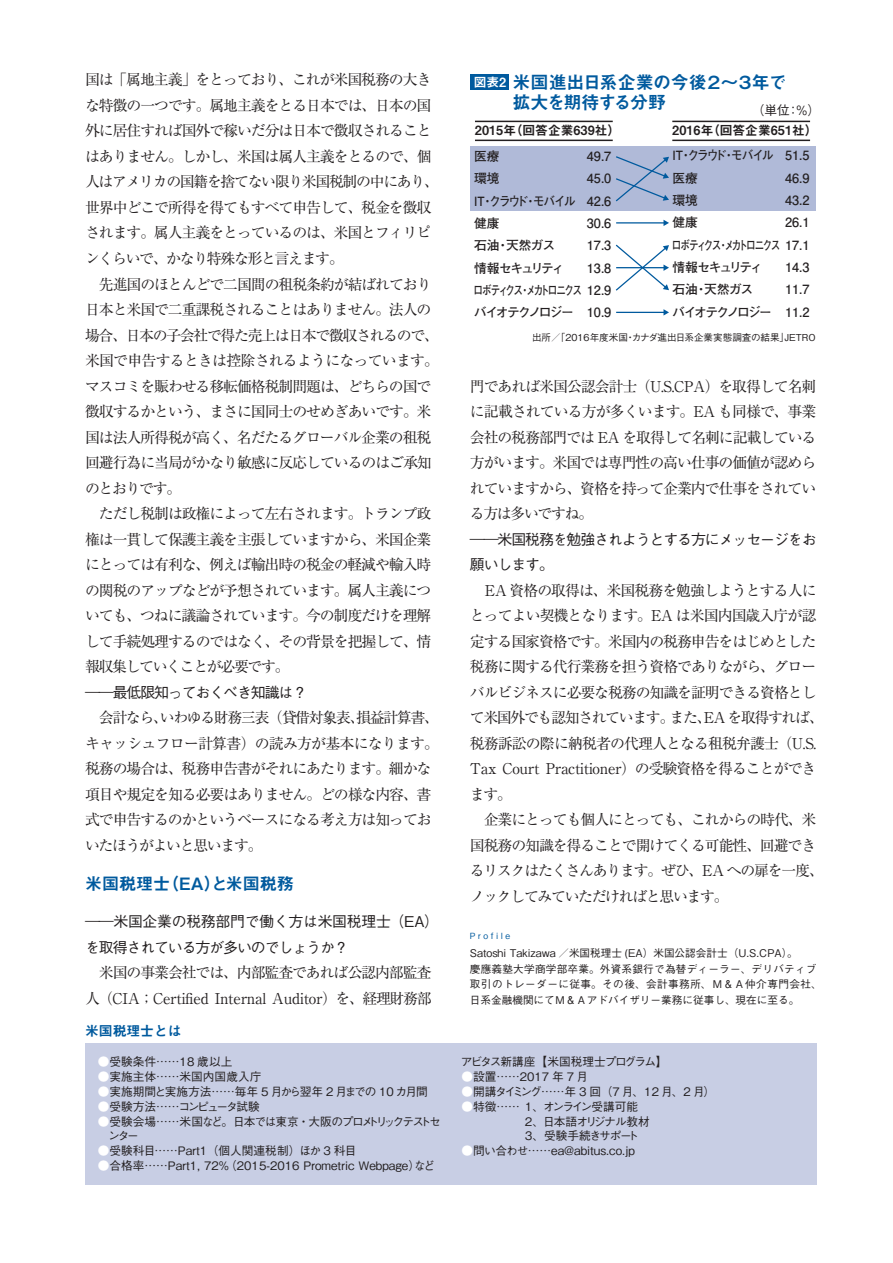
<style>
.page{position:relative;width:893px;height:1263px;background:#fff}
.page>*{position:absolute;margin:0;border:0;box-sizing:border-box;transform-origin:0 0}
.t1{font:18px/20.2px "Midashi Go Pro MB31 90 pv RKSJ H";letter-spacing:-.03em;color:#005a9e}
.t2{font:16.95px "Midashi Go Pro MB31 90 pv RKSJ H";color:#005a9e}
.t3{font:14.85px/25.5px "Ryumin Pro Regular 90 pv RKSJ H";letter-spacing:-.07em;color:#231f20}
.t4{font:14.85px/25.5px "Gothic BBB Pro Medium 90 pv RKSJ H";letter-spacing:-.07em;color:#231f20}
.t5{font:14.85px/25.5px "Gothic BBB Pro Medium 90 pv RKSJ H";letter-spacing:-.02em;color:#231f20}
.t6{font:13.8px "Midashi Go Pro MB31 90 pv RKSJ H";color:#005a9e}
.t7{font:12.75px/22.4px "Futo Go B101 Pro Bold 90 pv RKSJ H";letter-spacing:-.115em;color:#231f20;text-align:justify}
.t8{font:12.75px "Midashi Go Pro MB31 90 pv RKSJ H";color:#231f20}
.t9{font:12.75px/22.4px "Futo Go B101 Pro Bold 90 pv RKSJ H";letter-spacing:-.115em;color:#231f20;scale:.9 1}
.t10{font:12.75px "Futo Go B101 Pro Bold 90 pv RKSJ H";letter-spacing:-.16em;color:#231f20}
.t11{font:12.75px "Gothic BBB Pro Medium 90 pv RKSJ H";color:#231f20}
.t12{font:12.75px "Midashi Go Pro MB31 90 pv RKSJ H";color:#fff}
.t13{font:11.7px/14.9px "Gothic BBB Pr 6 N Medium 90 pv RKSJ H";color:#231f20;text-align:justify}
.t14{font:11.7px/14.9px "Gothic BBB Pr 6 N Medium 90 pv RKSJ H";letter-spacing:-.125em;color:#231f20}
.t15{font:11.7px "Gothic BBB Pr 6 N Medium 90 pv RKSJ H";letter-spacing:-.045em;color:#231f20}
.t16{font:11.7px "Gothic BBB Pr 6 N Medium 90 pv RKSJ H";letter-spacing:-.18em;color:#231f20}
.t17{font:11.7px "Gothic BBB Pr 6 N Medium 90 pv RKSJ H";letter-spacing:-.095em;color:#231f20}
.t18{font:11.7px "Gothic BBB Pr 6 N Medium 90 pv RKSJ H";letter-spacing:-.13em;color:#231f20}
.t19{font:10.65px/15.9px "Gothic BBB Pr 6 N Medium 90 pv RKSJ H";color:#231f20}
.t20{font:9.6px "Gothic BBB Pro Medium 90 pv RKSJ H";color:#231f20}
.t21{font:8.55px "Gothic BBB Pr 6 N Medium 90 pv RKSJ H";letter-spacing:.3em;color:#005a9e}
.s1{color:#fff}
</style>
<div class="page">
<div style="left:85px;top:1043px;width:731px;height:141px;background:#c8cee4"></div>
<div style="left:470px;top:146px;width:346px;height:65px;background:#b0bad8"></div>
<div style="left:470px;top:74px;width:39px;height:16px;background:#005a9e"></div>
<hr style="left:475px;top:140px;width:138px;height:1px;background:#231f20">
<hr style="left:475px;top:121px;width:138px;height:1px;background:#231f20">
<hr style="left:672px;top:140px;width:138px;height:1px;background:#231f20">
<hr style="left:672px;top:121px;width:138px;height:1px;background:#231f20">
<svg style="left:616px;top:156px;width:53px;height:46px"></svg>
<hr style="left:616px;top:222px;width:48px;height:2px;background:#005a9e">
<svg style="left:663px;top:220px;width:6px;height:6px"></svg>
<hr style="left:616px;top:312px;width:48px;height:1px;background:#005a9e">
<svg style="left:663px;top:309px;width:6px;height:7px"></svg>
<svg style="left:615px;top:244px;width:54px;height:47px"></svg>
<p class="t3" style="left:85px;top:69px;width:356px">国は「属地主義」をとっており、これが米国税務の大きな特徴の一つです。属地主義をとる日本では、日本の国外に居住すれば国外で稼いだ分は日本で徴収されることはありません。しかし、米国は属人主義をとるので、個人はアメリカの国籍を捨てない限り米国税制の中にあり、世界中どこで所得を得てもすべて申告して、税金を徴収されます。属人主義をとっているのは、米国とフィリピンくらいで、かなり特殊な形と言えます。</p>
<p class="t3" style="left:85px;top:273px;width:356px;text-indent:14px">先進国のほとんどで二国間の租税条約が結ばれており日本と米国で二重課税されることはありません。法人の場合、日本の子会社で得た売上は日本で徴収されるので、米国で申告するときは控除されるようになっています。マスコミを賑わせる移転価格税制問題は、どちらの国で徴収するかという、まさに国同士のせめぎあいです。米国は法人所得税が高く、名だたるグローバル企業の租税回避行為に当局がかなり敏感に反応しているのはご承知のとおりです。</p>
<p class="t3" style="left:85px;top:503px;width:348px;text-align:justify;text-indent:14px">ただし税制は政権によって左右されます。トランプ政権は一貫して保護主義を主張していますから、米国企業にとっては有利な、例えば輸出時の税金の軽減や輸入時の関税のアップなどが予想されています。属人主義についても、つねに議論されています。今の制度だけを理解して手続処理するのではなく、その背景を把握して、情報収集していくことが必要です。</p>
<p class="t4" style="left:85px;top:681px;width:224px">――最低限知っておくべき知識は？</p>
<p class="t3" style="left:85px;top:707px;width:355px;text-indent:14px">会計なら、いわゆる財務三表（貸借対象表、損益計算書、キャッシュフロー計算書）の読み方が基本になります。税務の場合は、税務申告書がそれにあたります。細かな項目や規定を知る必要はありません。どの様な内容、書式で申告するのかというベースになる考え方は知っておいたほうがよいと思います。</p>
<p class="t2" style="left:85px;top:877px;width:210px">米国税理士（EA）と米国税務</p>
<p class="t5" style="left:85px;top:911px;width:356px">――米国企業の税務部門で働く方は米国税理士（EA）を取得されている方が多いのでしょうか？</p>
<p class="t3" style="left:85px;top:962px;width:348px;text-align:right">米国の事業会社では、内部監査であれば公認内部監査人（CIA；Certified Internal Auditor）を、経理財務部</p>
<p class="t6" style="left:85px;top:1025px;width:98px">米国税理士とは</p>
<p class="t13" style="left:98px;top:1056px;width:136px"><span class="s1">●</span>受験条件……18 歳以上</p>
<p class="t13" style="left:98px;top:1070px;width:165px"><span class="s1">●</span>実施主体……米国内国歳入庁</p>
<p class="t15" style="left:98px;top:1087px;width:331px"><span class="s1">●</span>実施期間と実施方法……毎年 5 月から翌年 2 月までの 10カ月間</p>
<p class="t18" style="left:98px;top:1102px;width:164px"><span class="s1">●</span>受験方法……コンピュータ試験</p>
<p class="t14" style="left:108px;top:1115px;width:334px;text-indent:-10px"><span class="s1">●</span>受験会場……米国など。日本では東京・大阪のプロメトリックテストセンター</p>
<p class="t13" style="left:98px;top:1145px;width:260px"><span class="s1">●</span>受験科目……Part1（個人関連税制）ほか 3 科目</p>
<p class="t13" style="left:98px;top:1160px;width:339px"><span class="s1">●</span>合格率……Part1, 72%（2015-2016 Prometric Webpage）など</p>
<p class="t1" style="left:513px;top:74px;width:276px">米国進出日系企業の今後２～３年で拡大を期待する分野</p>
<p class="t12" style="left:474px;top:77px;width:34px">図表2</p>
<p class="t8" style="left:475px;top:126px;width:147px">2015年（回答企業639社）</p>
<p class="t7" style="left:474px;top:147px;width:27px">医療</p>
<p class="t7" style="left:587px;top:147px;width:26px">49.7</p>
<p class="t7" style="left:474px;top:169px;width:27px">環境</p>
<p class="t11" style="left:752px;top:106px;width:70px">（単位：％）</p>
<p class="t8" style="left:672px;top:126px;width:147px">2016年（回答企業651社）</p>
<p class="t9" style="left:672px;top:146px;width:154px">IT・クラウド・モバイル 51.5医療</p>
<p class="t7" style="left:785px;top:168px;width:26px">46.9</p>
<p class="t7" style="left:474px;top:169px;width:139px;text-indent:113px">45.0<br>IT・クラウド・モバイル 42.6健康</p>
<p class="t7" style="left:672px;top:191px;width:27px">環境</p>
<p class="t7" style="left:785px;top:191px;width:26px">43.2</p>
<p class="t7" style="left:672px;top:213px;width:27px">健康</p>
<p class="t7" style="left:672px;top:213px;width:139px;text-indent:113px">26.1ロボティクス・メカトロニクス 1 7. 1情報セキュリティ</p>
<p class="t7" style="left:587px;top:214px;width:26px">30.6</p>
<p class="t7" style="left:474px;top:236px;width:82px">石油・天然ガス</p>
<p class="t7" style="left:587px;top:236px;width:26px">17.3</p>
<p class="t10" style="left:474px;top:263px;width:91px">情報セキュリティ</p>
<p class="t7" style="left:785px;top:258px;width:26px">14.3</p>
<p class="t7" style="left:474px;top:258px;width:139px;text-indent:113px">13.8ロボティクス・メカトロニクス 1 2.9バイオテクノロジー 10.9</p>
<p class="t7" style="left:672px;top:280px;width:82px">石油・天然ガス</p>
<p class="t7" style="left:672px;top:280px;width:139px;text-align:right">11.7<br>バイオテクノロジー 11.2</p>
<p class="t20" style="left:532px;top:334px;width:285px">出所／「2016年度米国・カナダ進出日系企業実態調査の結果」JETRO</p>
<p class="t3" style="left:470px;top:375px;width:348px;text-align:justify">門であれば米国公認会計士（U.S.CPA）を取得して名刺に記載されている方が多くいます。EA も同様で、事業会社の税務部門では EA を取得して名刺に記載している方がいます。米国では専門性の高い仕事の価値が認められていますから、資格を持って企業内で仕事をされている方は多いですね。</p>
<p class="t4" style="left:470px;top:528px;width:348px">――米国税務を勉強されようとする方にメッセージをお願いします。</p>
<p class="t3" style="left:470px;top:579px;width:355px;text-indent:15px">EA 資格の取得は、米国税務を勉強しようとする人にとってよい契機となります。EA は米国内国歳入庁が認定する国家資格です。米国内の税務申告をはじめとした税務に関する代行業務を担う資格でありながら、グローバルビジネスに必要な税務の知識を証明できる資格として米国外でも認知されています。また、EA を取得すれば、税務訴訟の際に納税者の代理人となる租税弁護士（U.S.<br>Tax Court Practitioner）の受験資格を得ることができます。</p>
<p class="t3" style="left:470px;top:809px;width:356px;text-indent:14px">企業にとっても個人にとっても、これからの時代、米国税務の知識を得ることで開けてくる可能性、回避できるリスクはたくさんあります。ぜひ、EA への扉を一度、ノックしてみていただければと思います。</p>
<p class="t21" style="left:470px;top:932px;width:42px">Profile</p>
<p class="t19" style="left:470px;top:946px;width:353px">Satoshi Takizawa ／米国税理士 (EA）米国公認会計士（U.S.CPA）。<br>慶應義塾大学商学部卒業。外資系銀行で為替ディーラー、デリバティブ取引のトレーダーに従事。その後、会計事務所、Ｍ＆Ａ仲介専門会社、日系金融機関にてＭ＆Ａアドバイザリー業務に従事し、現在に至る。</p>
<p class="t17" style="left:461px;top:1057px;width:208px">アビタス新講座【米国税理士プログラム】</p>
<p class="t13" style="left:461px;top:1070px;width:128px"><span class="s1">●</span>設置……2017 年 7 月</p>
<p class="t16" style="left:461px;top:1087px;width:255px"><span class="s1">●</span>開講タイミング……年 3 回（7 月、12 月、2 月）</p>
<p class="t13" style="left:523px;top:1100px;width:129px;text-indent:-62px"><span class="s1">●</span>特徴…… １、オンライン受講可能　２、日本語オリジナル教材３、受験手続きサポート</p>
<p class="t13" style="left:461px;top:1145px;width:175px"><span class="s1">●</span>問い合わせ……ea@abitus.co.jp</p>
</div>
